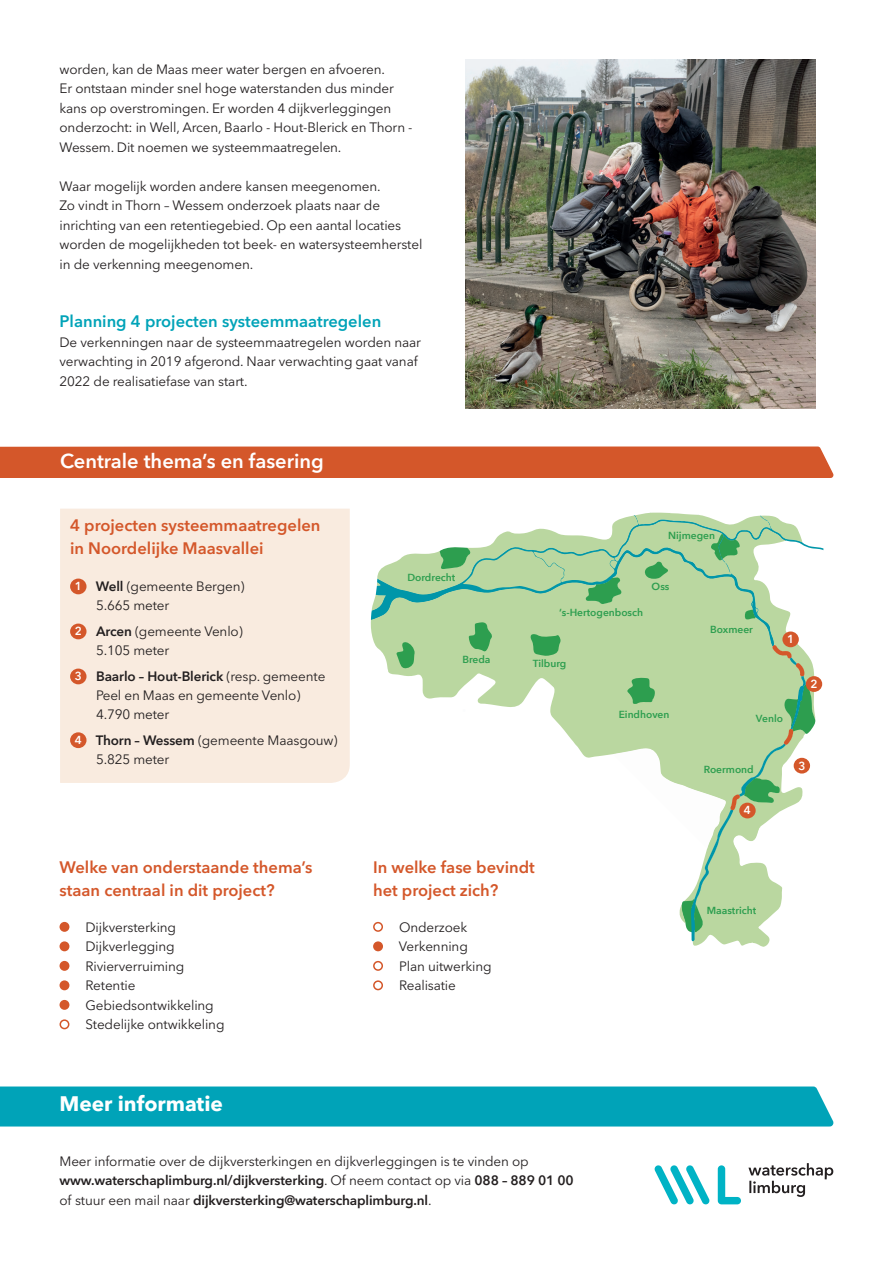
<style>
.page{position:relative;width:893px;height:1263px;background:#fff}
.page>*{position:absolute;margin:0;border:0;box-sizing:border-box;transform-origin:0 0}
.titel_bod{font:700 20.85px "Avenir Next LT Pro";color:#fff}
.t1{font:600 20.1px "Avenir Next LT Pro";color:#fff}
.t2{font:600 16.5px/22.5px "Avenir Next LT Pro";color:#d4572a}
.t3{font:600 16.5px "Avenir Next LT Pro";color:#00a3b8}
.t4{font:13.5px/19.5px "Avenir Next LT Pro";letter-spacing:-.01em;color:#231f20}
.t5{font:600 13.5px "Avenir Next LT Pro";letter-spacing:-.01em;color:#231f20}
.t6{font:600 11.55px "Avenir Next LT Pro";color:#fff}
.t7{font:600 10.2px "Avenir Next";color:#2d9e4f}
.s1{font-weight:600}
.s2{font-weight:400}
</style>
<div class="page">
<svg style="left:748px;top:1163px;width:85px;height:34px"></svg>
<svg style="left:654px;top:1165px;width:56px;height:40px"></svg>
<svg style="left:718px;top:1165px;width:23px;height:39px"></svg>
<img style="left:466px;top:60px;width:350px;height:348px">
<div style="left:0;top:1086px;width:834px;height:40px;background:#00a3b8"></div>
<div style="left:60px;top:508px;width:290px;height:275px;background:#f9ebdf"></div>
<div style="left:0;top:446px;width:834px;height:32px;background:#d4572a"></div>
<svg style="left:372px;top:512px;width:443px;height:435px"></svg>
<div style="left:60px;top:922px;width:9px;height:10px;background:#d4572a;border-radius:50%"></div>
<div style="left:60px;top:941px;width:9px;height:10px;background:#d4572a;border-radius:50%"></div>
<div style="left:60px;top:961px;width:9px;height:10px;background:#d4572a;border-radius:50%"></div>
<div style="left:60px;top:980px;width:9px;height:10px;background:#d4572a;border-radius:50%"></div>
<div style="left:60px;top:1000px;width:9px;height:10px;background:#d4572a;border-radius:50%"></div>
<div style="left:60px;top:1019px;width:9px;height:10px;border:2px solid #d4572a;border-radius:50%"></div>
<div style="left:373px;top:922px;width:10px;height:10px;border:2px solid #d4572a;border-radius:50%"></div>
<div style="left:373px;top:941px;width:10px;height:10px;background:#d4572a;border-radius:50%"></div>
<div style="left:373px;top:961px;width:10px;height:10px;border:2px solid #d4572a;border-radius:50%"></div>
<div style="left:373px;top:980px;width:10px;height:10px;border:2px solid #d4572a;border-radius:50%"></div>
<div style="left:782px;top:631px;width:17px;height:16px;background:#d4572a;border-radius:50%"></div>
<div style="left:806px;top:676px;width:16px;height:16px;background:#d4572a;border-radius:50%"></div>
<div style="left:794px;top:758px;width:16px;height:15px;background:#d4572a;border-radius:50%"></div>
<div style="left:739px;top:803px;width:17px;height:15px;background:#d4572a;border-radius:50%"></div>
<p class="t4" style="left:60px;top:59px;width:355px">worden, kan de Maas meer water bergen en afvoeren.<br>Er ontstaan minder snel hoge waterstanden dus minder kans op overstromingen. Er worden 4 dijkverleggingen onderzocht: in Well, Arcen, Baarlo - Hout-Blerick en Thorn - Wessem. Dit noemen we systeemmaatregelen.</p>
<p class="t4" style="left:60px;top:176px;width:364px">Waar mogelijk worden andere kansen meegenomen.<br>Zo vindt in Thorn – Wessem onderzoek plaats naar de inrichting van een retentiegebied. Op een aantal locaties worden de mogelijkheden tot beek- en watersysteemherstel in de verkenning meegenomen.</p>
<p class="t3" style="left:60px;top:311px;width:323px">Planning 4 projecten systeemmaatregelen</p>
<p class="t4" style="left:60px;top:332px;width:363px">De verkenningen naar de systeemmaatregelen worden naar verwachting in 2019 afgerond. Naar verwachting gaat vanaf<br>2022 de realisatiefase van start.</p>
<p class="t1" style="left:60px;top:449px;width:265px">Centrale thema’s en fasering</p>
<p class="t2" style="left:70px;top:514px;width:252px">4 projecten systeemmaatregelen</p>
<p class="t2" style="left:70px;top:536px;width:195px">in Noordelijke Maasvallei</p>
<p class="t6" style="left:75px;top:579px;width:9px">1</p>
<p class="t4" style="left:96px;top:577px;width:150px;line-height:18.8px"><span class="s1">Well</span> (gemeente Bergen)<br>5.665 meter</p>
<p class="t6" style="left:75px;top:624px;width:9px">2</p>
<p class="t4" style="left:96px;top:622px;width:148px;line-height:18.8px"><span class="s1">Arcen</span> (gemeente Venlo)<br>5.105 meter</p>
<p class="t6" style="left:75px;top:669px;width:9px">3</p>
<p class="t5" style="left:96px;top:668px;width:231px">Baarlo – Hout-Blerick <span class="s2">(resp. gemeente</span></p>
<p class="t4" style="left:96px;top:686px;width:206px;line-height:18.8px">Peel en Maas en gemeente Venlo)<br>4.790 meter</p>
<p class="t6" style="left:75px;top:733px;width:9px">4</p>
<p class="t4" style="left:96px;top:731px;width:243px;line-height:18.8px"><span class="s1">Thorn – Wessem</span> (gemeente Maasgouw)<br>5.825 meter</p>
<p class="t2" style="left:60px;top:856px;width:254px">Welke van onderstaande thema’s staan centraal in dit project?</p>
<p class="t4" style="left:86px;top:917px;width:92px">Dijkversterking</p>
<p class="t4" style="left:86px;top:937px;width:91px">Dijkverlegging</p>
<p class="t4" style="left:86px;top:956px;width:100px">Rivierverruiming</p>
<p class="t4" style="left:86px;top:976px;width:51px">Retentie</p>
<p class="t4" style="left:86px;top:995px;width:130px">Gebiedsontwikkeling</p>
<p class="t4" style="left:86px;top:1015px;width:141px">Stedelijke ontwikkeling</p>
<p class="titel_bod" style="left:60px;top:1091px;width:165px">Meer informatie</p>
<p class="t7" style="left:668px;top:526px;width:48px">Nĳmegen</p>
<p class="t7" style="left:407px;top:569px;width:50px">Dordrecht</p>
<p class="t7" style="left:559px;top:603px;width:86px">‘s-Hertogenbosch</p>
<p class="t7" style="left:652px;top:578px;width:19px">Oss</p>
<p class="t7" style="left:462px;top:651px;width:30px">Breda</p>
<p class="t7" style="left:533px;top:654px;width:35px">Tilburg</p>
<p class="t7" style="left:710px;top:621px;width:44px">Boxmeer</p>
<p class="t6" style="left:787px;top:632px;width:9px">1</p>
<p class="t7" style="left:619px;top:705px;width:52px">Eindhoven</p>
<p class="t7" style="left:756px;top:710px;width:29px">Venlo</p>
<p class="t6" style="left:810px;top:677px;width:9px">2</p>
<p class="t2" style="left:373px;top:856px;width:163px">In welke fase bevindt</p>
<p class="t2" style="left:373px;top:879px;width:127px">het project zich?</p>
<p class="t4" style="left:399px;top:917px;width:70px">Onderzoek</p>
<p class="t4" style="left:399px;top:937px;width:71px">Verkenning</p>
<p class="t4" style="left:399px;top:956px;width:94px">Plan uitwerking</p>
<p class="t4" style="left:399px;top:976px;width:58px">Realisatie</p>
<p class="t7" style="left:704px;top:761px;width:52px">Roermond</p>
<p class="t6" style="left:744px;top:803px;width:9px">4</p>
<p class="t7" style="left:707px;top:902px;width:51px">Maastricht</p>
<p class="t6" style="left:798px;top:758px;width:9px">3</p>
<p class="t4" style="left:60px;top:1151px;width:516px">Meer informatie over de dijkversterkingen en dijkverleggingen is te vinden op <span class="s1">www.waterschaplimburg.nl/dijkversterking</span>. Of neem contact op via <span class="s1">088 – 889 01 00 </span>of stuur een mail naar <span class="s1">dijkversterking@waterschaplimburg.nl</span>.</p>
</div>
